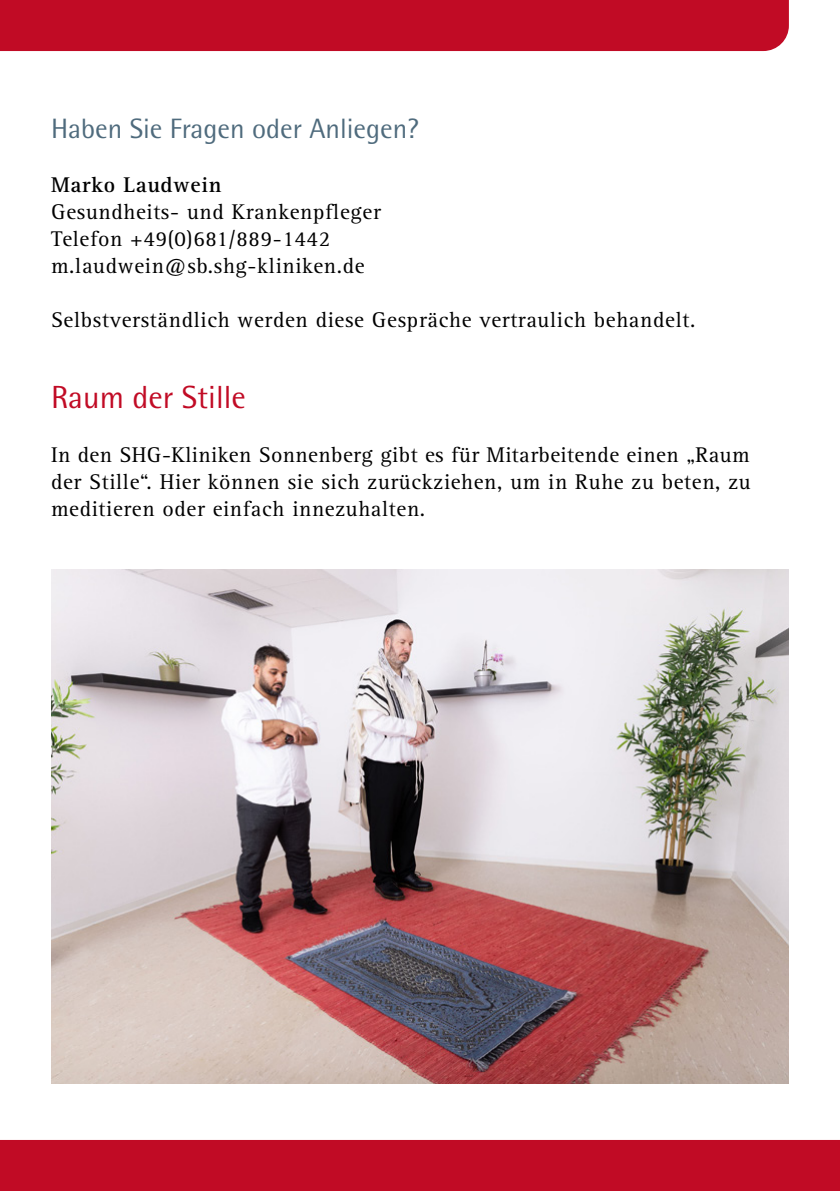
<style>
.page{position:relative;width:840px;height:1191px;background:#fff}
.page>*{position:absolute;margin:0;border:0;box-sizing:border-box;transform-origin:0 0}
.t1{font:32px "Rotis Semi Sans Pro";color:#c10b25}
.t2{font:28px "Rotis Semi Sans Pro";color:#4f6b7d}
.t3{font:22px/27px "Rotis Serif Pro";letter-spacing:.03em;color:#000}
.t4{font:700 22px "Rotis Serif Pro";letter-spacing:.03em;color:#000}
</style>
<div class="page">
<div style="left:0;top:0;width:788px;height:51px;background:#c10b25"></div>
<div style="left:0;top:1140px;width:839px;height:51px;background:#c10b25"></div>
<img style="left:51px;top:570px;width:737px;height:513px">
<p class="t2" style="left:51px;top:112px;width:369px">Haben Sie Fragen oder Anliegen?</p>
<p class="t4" style="left:51px;top:171px;width:172px">Marko Laudwein</p>
<p class="t3" style="left:51px;top:198px;width:331px">Gesundheits- und Krankenpfleger<br>Telefon +49(0)681/889-1442 m.laudwein@sb.shg-kliniken.de</p>
<p class="t3" style="left:51px;top:306px;width:645px">Selbstverständlich werden diese Gespräche vertraulich behandelt.</p>
<h1 class="t1" style="left:51px;top:378px;width:196px">Raum der Stille</h1>
<p class="t3" style="left:51px;top:441px;width:700px;text-align:justify">In den SHG-Kliniken Sonnenberg gibt es für Mitarbeitende einen „Raum der Stille“. Hier können sie sich zurückziehen, um in Ruhe zu beten, zu meditieren oder einfach innezuhalten.</p>
</div>
